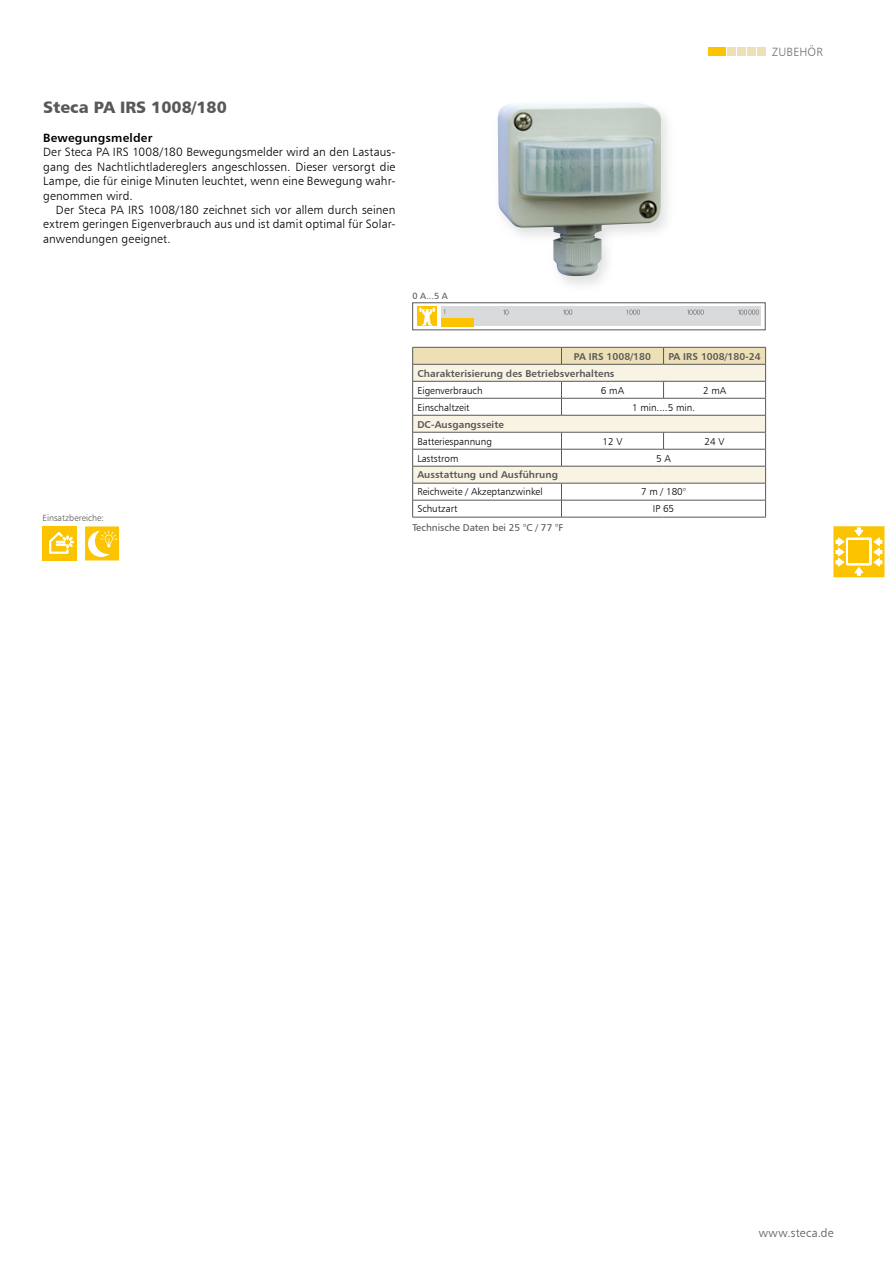
<style>
.page{position:relative;width:893px;height:1263px;background:#fff}
.page>*{position:absolute;margin:0;border:0;box-sizing:border-box;transform-origin:0 0}
.t1{font:16.5px "Humanist 777 BT Black B";color:#58585a}
.t2{font:12px/14.4px "Humanist 777 BT Light B";letter-spacing:.01em;color:#000;text-align:justify}
.t3{font:12px "Humanist 777 BT Bold B";letter-spacing:.015em;color:#000}
.t4{font:12px "Humanist 777 BT Light B";letter-spacing:.025em;color:#58585a}
.t5{font:12px "Humanist 777 BT Light B";letter-spacing:.01em;color:#707172}
.t6{font:9.9px "Humanist 777 BT Light B";color:#000}
.t7{font:9.9px "Humanist 777 BT Bold B";letter-spacing:.005em;color:#58585a}
.t8{font:9.9px "Humanist 777 BT Roman B";color:#58585a}
.t9{font:9px "Humanist 777 BT Light B";color:#58585a}
.t10{font:9px "Humanist 777 BT Roman B";color:#58585a}
</style>
<div class="page">
<img style="left:498px;top:102px;width:163px;height:174px">
<svg style="left:412px;top:347px;width:354px;height:170px"></svg>
<hr style="left:412px;top:500px;width:149px;height:1px;background:#58585a">
<hr style="left:561px;top:500px;width:102px;height:1px;background:#58585a">
<hr style="left:663px;top:500px;width:103px;height:1px;background:#58585a">
<hr style="left:412px;top:517px;width:149px;height:1px;background:#58585a">
<hr style="left:561px;top:517px;width:102px;height:1px;background:#58585a">
<hr style="left:663px;top:517px;width:103px;height:1px;background:#58585a">
<div style="left:441px;top:306px;width:320px;height:20px;background:#d9dadb"></div>
<svg style="left:503px;top:310px;width:6px;height:5px"></svg>
<svg style="left:563px;top:310px;width:9px;height:5px"></svg>
<svg style="left:626px;top:310px;width:14px;height:5px"></svg>
<svg style="left:687px;top:310px;width:17px;height:5px"></svg>
<svg style="left:738px;top:310px;width:21px;height:5px"></svg>
<div style="left:417px;top:306px;width:20px;height:20px;background:#fcc400"></div>
<svg style="left:419px;top:307px;width:17px;height:18px"></svg>
<div style="left:412px;top:303px;width:353px;height:27px;border:1px solid #58585a"></div>
<div style="left:441px;top:318px;width:33px;height:8px;background:#fcc400"></div>
<div style="left:757px;top:47px;width:8px;height:9px;background:#ede0b6"></div>
<div style="left:747px;top:47px;width:9px;height:9px;background:#ede0b6"></div>
<div style="left:737px;top:47px;width:9px;height:9px;background:#ede0b6"></div>
<div style="left:728px;top:47px;width:8px;height:9px;background:#ede0b6"></div>
<div style="left:718px;top:47px;width:8px;height:9px;background:#fcc400"></div>
<div style="left:708px;top:47px;width:8px;height:9px;background:#fcc400"></div>
<div style="left:43px;top:526px;width:34px;height:34px;background:#fcc400"></div>
<svg style="left:49px;top:532px;width:25px;height:22px"></svg>
<svg style="left:85px;top:526px;width:34px;height:34px"></svg>
<svg style="left:833px;top:526px;width:51px;height:51px"></svg>
<div style="left:849px;top:540px;width:20px;height:23px;background:#fcc400"></div>
<h1 class="t1" style="left:43px;top:97px;width:185px">Steca PA IRS 1008/180</h1>
<p class="t3" style="left:43px;top:130px;width:111px">Bewegungsmelder</p>
<p class="t2" style="left:43px;top:145px;width:354px">Der Steca PA IRS 1008/180 Bewegungsmelder wird an den Lastaus&shy;gang des Nachtlichtladereglers angeschlossen. Dieser versorgt die Lampe, die für einige Minuten leuchtet, wenn eine Bewegung wahr&shy;genommen wird.</p>
<p class="t2" style="left:43px;top:202px;width:354px;text-indent:13px">Der Steca PA IRS 1008/180 zeichnet sich vor allem durch seinen extrem geringen Eigenverbrauch aus und ist damit optimal für Solar&shy;anwendungen geeignet.</p>
<p class="t10" style="left:412px;top:290px;width:37px">0 A...5 A</p>
<p class="t5" style="left:772px;top:44px;width:52px">ZUBEHÖR</p>
<p class="t9" style="left:43px;top:513px;width:63px">Einsatzbereiche:</p>
<p class="t7" style="left:574px;top:350px;width:79px">PA IRS 1008/180</p>
<p class="t7" style="left:668px;top:350px;width:94px">PA IRS 1008/180-24</p>
<p class="t7" style="left:417px;top:367px;width:199px">Charakterisierung des Betriebsverhaltens</p>
<p class="t6" style="left:417px;top:384px;width:67px">Eigenverbrauch</p>
<p class="t6" style="left:601px;top:384px;width:25px">6 mA</p>
<p class="t6" style="left:703px;top:384px;width:25px">2 mA</p>
<p class="t6" style="left:417px;top:401px;width:54px">Einschaltzeit</p>
<p class="t6" style="left:632px;top:401px;width:65px">1 min....5 min.</p>
<p class="t7" style="left:417px;top:418px;width:88px">DC-Ausgangsseite</p>
<p class="t6" style="left:417px;top:435px;width:76px">Batteriespannung</p>
<p class="t6" style="left:602px;top:435px;width:21px">12 V</p>
<p class="t6" style="left:705px;top:435px;width:21px">24 V</p>
<p class="t6" style="left:417px;top:452px;width:43px">Laststrom</p>
<p class="t6" style="left:656px;top:452px;width:16px">5 A</p>
<p class="t7" style="left:417px;top:469px;width:142px">Ausstattung und Ausführung</p>
<p class="t6" style="left:417px;top:486px;width:127px">Reichweite / Akzeptanzwinkel</p>
<p class="t6" style="left:641px;top:486px;width:47px">7 m / 180°</p>
<p class="t6" style="left:417px;top:503px;width:42px">Schutzart</p>
<p class="t6" style="left:653px;top:503px;width:23px">IP 65</p>
<p class="t8" style="left:412px;top:521px;width:152px">Technische Daten bei 25 °C / 77 °F</p>
<p class="t4" style="left:759px;top:1225px;width:76px">www.steca.de</p>
</div>
